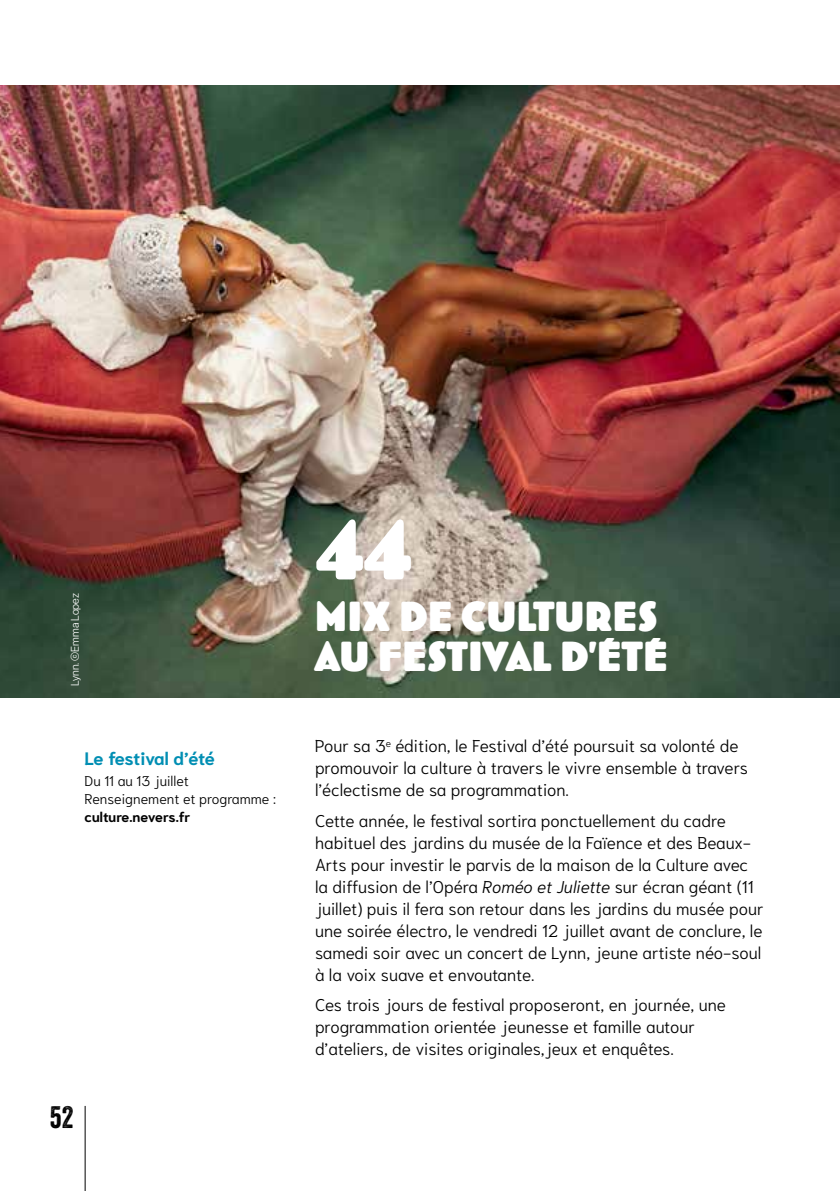
<style>
.page{position:relative;width:840px;height:1191px;background:#fff}
.page>*{position:absolute;margin:0;border:0;box-sizing:border-box;transform-origin:0 0}
.t1{font:80px "Bovine Round MVB";color:#fff}
.t2{font:40px/40px "Bovine Round MVB";color:#fff}
.t3{font:30px "Veneer";color:#000}
.t4{font:700 18px "Niramit";letter-spacing:-.025em;color:#008eb3}
.t5{font:300 17px/22px "Niramit";color:#000}
.t6{font:300 14px/18px "Niramit";color:#000}
.t7{font:700 14px "Niramit";color:#000}
.t8{font:11px "SF Pro";color:#fff}
.s1{font-style:italic}
</style>
<div class="page">
<hr style="left:85px;top:1106px;width:1px;height:85px;background:#000">
<img style="left:0;top:85px;width:839px;height:612px">
<p class="t8" style="left:69px;top:686px;width:95px;rotate:-90deg">Lynn. ©Emma Lopez</p>
<p class="t4" style="left:85px;top:748px;width:132px">Le festival d’été</p>
<p class="t6" style="left:85px;top:771px;width:193px">Du 11 au 13 juillet<br>Renseignement et programme :</p>
<p class="t7" style="left:85px;top:808px;width:107px">culture.nevers.fr</p>
<h3 class="t3" style="left:50px;top:1099px;width:25px">52</h3>
<h1 class="t1" style="left:315px;top:509px;width:97px">44</h1>
<h2 class="t2" style="left:315px;top:598px;width:354px">MIX DE CULTURES<br>AU FESTIVAL D’ÉTÉ</h2>
<p class="t5" style="left:315px;top:735px;width:434px">Pour sa 3<sup>e</sup> édition, le Festival d’été poursuit sa volonté de promouvoir la culture à travers le vivre ensemble à travers l’éclectisme de sa programmation.</p>
<p class="t5" style="left:315px;top:809px;width:450px">Cette année, le festival sortira ponctuellement du cadre habituel des jardins du musée de la Faïence et des Beaux-Arts pour investir le parvis de la maison de la Culture avec la diffusion de l’Opéra <span class="s1">Roméo et Juliette</span> sur écran géant (11 juillet) puis il fera son retour dans les jardins du musée pour une soirée électro, le vendredi 12 juillet avant de conclure, le samedi soir avec un concert de Lynn, jeune artiste néo-soul à la voix suave et envoutante.</p>
<p class="t5" style="left:315px;top:994px;width:412px">Ces trois jours de festival proposeront, en journée, une programmation orientée jeunesse et famille autour d’ateliers, de visites originales,jeux et enquêtes.</p>
</div>
